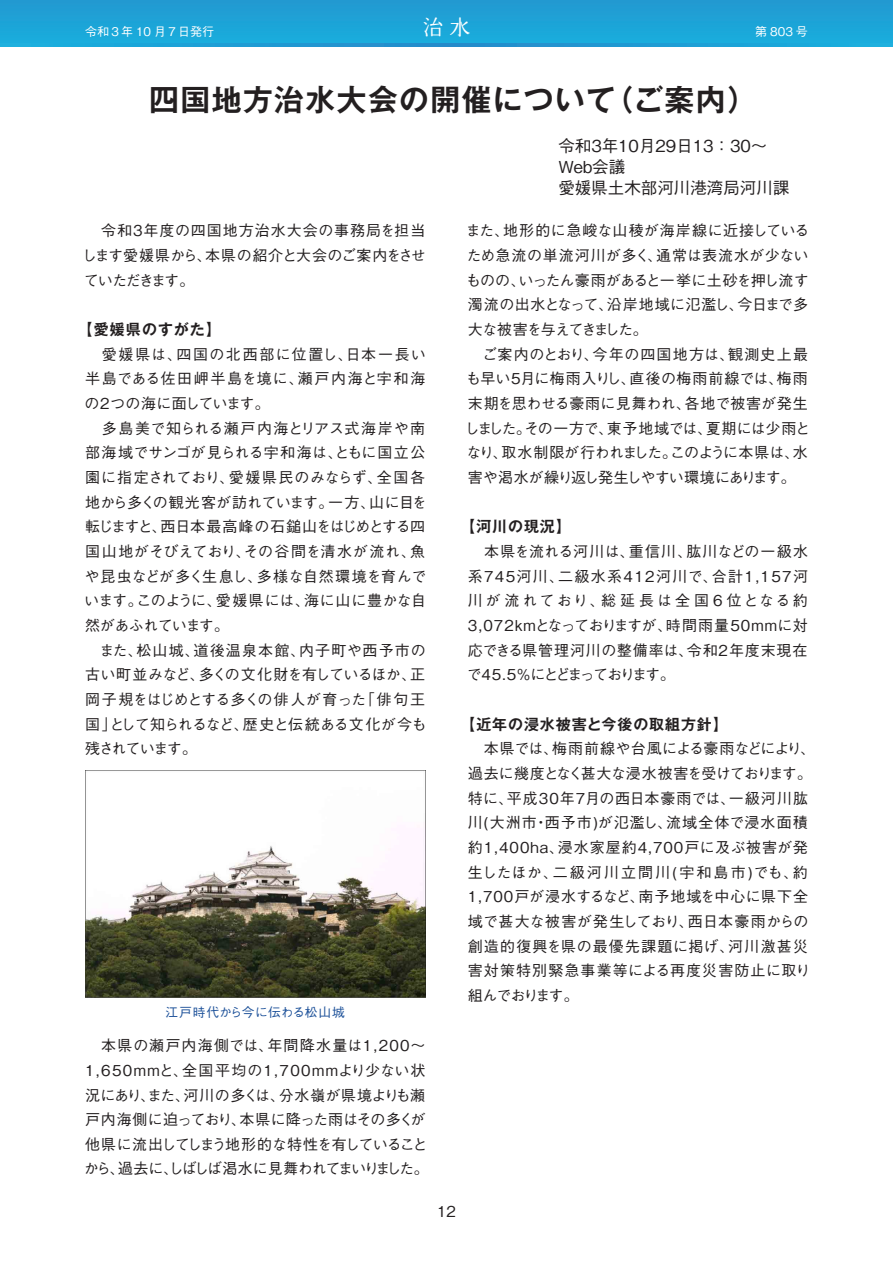
<style>
.page{position:relative;width:893px;height:1263px;background:#fff}
.page>*{position:absolute;margin:0;border:0;box-sizing:border-box;transform-origin:0 0}
.t1{font:700 29.7px "Gothic MB101 Pro De";letter-spacing:.05em;color:#231f20}
.t2{font:21px "Marumin Old 90 pv RKSJ H";color:#fff}
.t3{font:500 16.5px/21.3px "Gothic BBB Pro";color:#231f20}
.t4{font:500 15px/24.6px "Gothic BBB Pro";letter-spacing:.02em;color:#231f20;text-align:justify}
.t5{font:500 15px/24.6px "Gothic BBB Pro";letter-spacing:.06em;color:#231f20}
.t6{font:500 15px/24.6px "Gothic BBB Pro";color:#231f20}
.t7{font:700 15px "Gothic MB101 Pro De";letter-spacing:.06em;color:#231f20}
.t8{font:500 12.75px "Gothic BBB Pro";letter-spacing:.02em;color:#1d5199}
.t9{font:500 12px "Gothic BBB Pro";color:#fff}
</style>
<div class="page">
<img style="left:85px;top:770px;width:340px;height:227px">
<div style="left:0;top:0;width:893px;height:47px;background:#1ca3d7"></div>
<svg style="left:0;top:44px;width:893px;height:3px"></svg>
<p class="t9" style="left:85px;top:22px;width:131px">令和３年 10 月７日発行</p>
<h2 class="t2" style="left:422px;top:17px;width:50px">治水</h2>
<p class="t9" style="left:755px;top:22px;width:54px">第 803 号</p>
<h1 class="t1" style="left:149px;top:75px;width:609px">四国地方治水大会の開催について（ご案内）</h1>
<p class="t4" style="left:82px;top:217px;width:345px">　令和3年度の四国地方治水大会の事務局を担当します愛媛県から、本県の紹介と大会のご案内をさせていただきます。</p>
<p class="t7" style="left:78px;top:317px;width:145px">【愛媛県のすがた】</p>
<p class="t4" style="left:84px;top:340px;width:344px;text-align:left">　愛媛県は、四国の北西部に位置し、日本一長い半島である佐田岬半島を境に、瀬戸内海と宇和海の2つの海に面しています。<br>　多島美で知られる瀬戸内海とリアス式海岸や南部海域でサンゴが見られる宇和海は、ともに国立公園に指定されており、愛媛県民のみならず、全国各地から多くの観光客が訪れています。一方、山に目を転じますと、西日本最高峰の石鎚山をはじめとする四国山地がそびえており、その谷間を清水が流れ、魚や昆虫などが多く生息し、多様な自然環境を育んでいます。このように、愛媛県には、海に山に豊かな自然があふれています。　<br>　また、松山城、道後温泉本館、内子町や西予市の古い町並みなど、多くの文化財を有しているほか、正岡子規をはじめとする多くの俳人が育った「俳句王国」として知られるなど、歴史と伝統ある文化が今も残されています。</p>
<p class="t8" style="left:165px;top:1002px;width:181px">江戸時代から今に伝わる松山城</p>
<p class="t6" style="left:84px;top:1031px;width:346px">　本県の瀬戸内海側では、年間降水量は1,200～<br>1,650mmと、全国平均の1,700mmより少ない状況にあり、また、河川の多くは、分水嶺が県境よりも瀬戸内海側に迫っており、本県に降った雨はその多くが他県に流出してしまう地形的な特性を有していることから、過去に、しばしば渇水に見舞われてまいりました。</p>
<p class="t3" style="left:558px;top:133px;width:232px">令和3年10月29日13：30～<br>Web会議<br>愛媛県土木部河川港湾局河川課</p>
<p class="t4" style="left:466px;top:217px;width:345px">また、地形的に急峻な山稜が海岸線に近接しているため急流の単流河川が多く、通常は表流水が少ないものの、いったん豪雨があると一挙に土砂を押し流す濁流の出水となって、沿岸地域に氾濫し、今日まで多大な被害を与えてきました。</p>
<p class="t4" style="left:465px;top:340px;width:347px;text-align:left;text-indent:18px">ご案内のとおり、今年の四国地方は、観測史上最も早い5月に梅雨入りし、直後の梅雨前線では、梅雨末期を思わせる豪雨に見舞われ、各地で被害が発生しました。その一方で、東予地域では、夏期には少雨となり、取水制限が行われました。このように本県は、水害や渇水が繰り返し発生しやすい環境にあります。</p>
<p class="t7" style="left:460px;top:514px;width:112px">【河川の現況】</p>
<p class="t4" style="left:467px;top:537px;width:343px">　本県を流れる河川は、重信川、肱川などの一級水系745河川、二級水系412河川で、合計1,157河川が流れており、総延長は全国6位となる約3,072kmとなっておりますが、時間雨量50mmに対応できる県管理河川の整備率は、令和2年度末現在で45.5％にとどまっております。</p>
<p class="t7" style="left:460px;top:711px;width:269px">【近年の浸水被害と今後の取組方針】</p>
<p class="t5" style="left:468px;top:734px;width:349px">　本県では、梅雨前線や台風による豪雨などにより、過去に幾度となく甚大な浸水被害を受けております。特に、平成30年7月の西日本豪雨では、一級河川肱川(大洲市・西予市)が氾濫し、流域全体で浸水面積約1,400ha、浸水家屋約4,700戸に及ぶ被害が発生したほか、二級河川立間川(宇和島市)でも、約<br>1,700戸が浸水するなど、南予地域を中心に県下全域で甚大な被害が発生しており、西日本豪雨からの創造的復興を県の最優先課題に掲げ、河川激甚災害対策特別緊急事業等による再度災害防止に取り組んでおります。</p>
<p class="t4" style="left:437px;top:1197px;width:20px">12</p>
</div>
